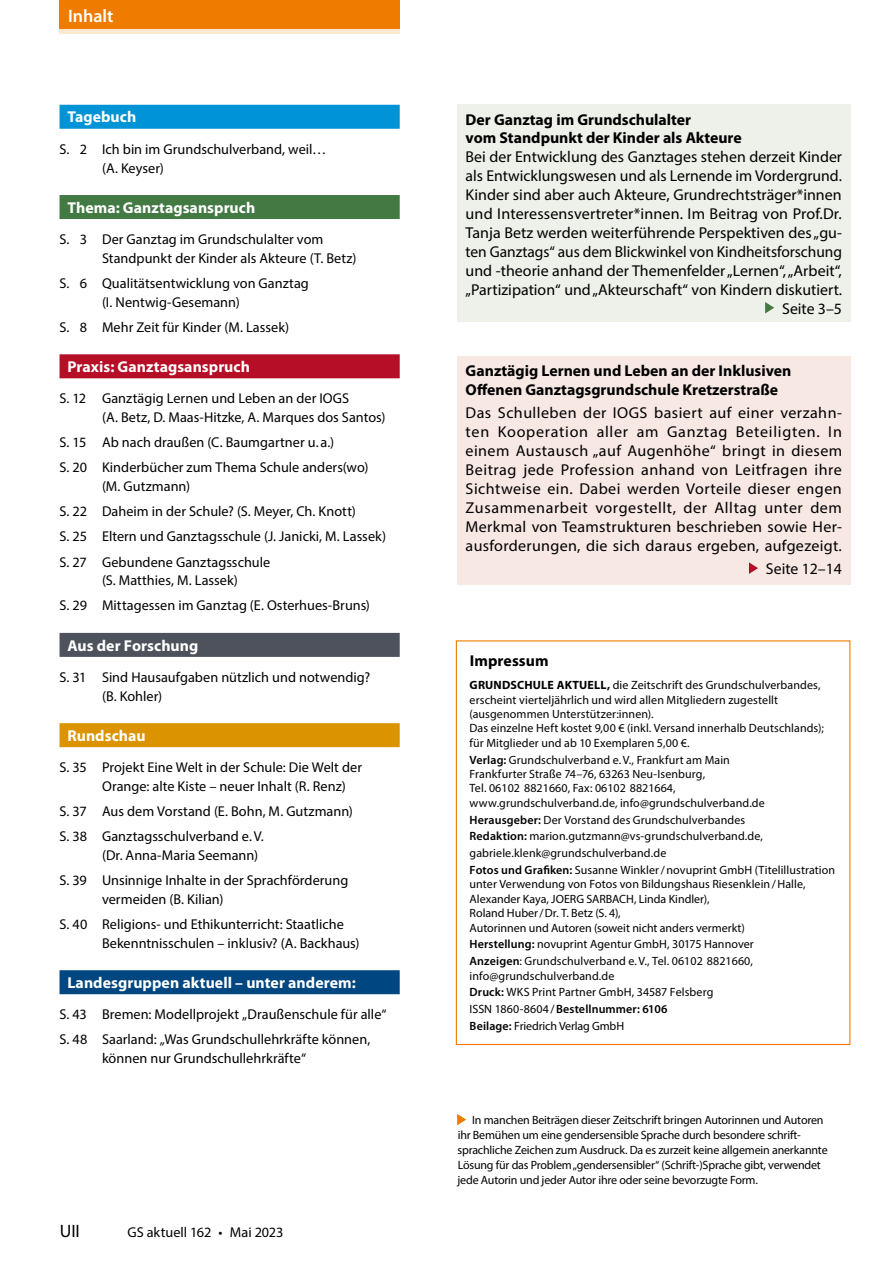
<style>
.page{position:relative;width:893px;height:1263px;background:#fff}
.page>*{position:absolute;margin:0;border:0;box-sizing:border-box;transform-origin:0 0}
.t1{font:600 18px "Myriad Pro";color:#fff}
.t2{font:18px "Myriad Pro";color:#000}
.t3{font:15.75px/18.9px "Myriad Pro";color:#000;text-align:right}
.t4{font:700 15.75px/18.9px "Myriad Pro";color:#000}
.t5{font:700 15.75px "Myriad Pro";letter-spacing:.005em;color:#fff}
.t6{font:14.25px/25px "Myriad Pro";color:#000}
.t7{font:12px/14.4px "Myriad Pro";letter-spacing:.005em;color:#000}
.t8{font:12px/15px "Myriad Pro";letter-spacing:-.015em;color:#000}
.s1{font-weight:700}
.s2{font-weight:600}
</style>
<div class="page">
<div style="left:60px;top:0;width:340px;height:33px;background:#ef7c00"></div>
<hr style="left:60px;top:30px;width:340px;height:4px;background:#fde7d1">
<div style="left:60px;top:105px;width:340px;height:24px;background:#0093d6"></div>
<div style="left:60px;top:195px;width:340px;height:24px;background:#437a44"></div>
<div style="left:60px;top:354px;width:340px;height:24px;background:#b50e26"></div>
<div style="left:60px;top:633px;width:340px;height:24px;background:#4d525c"></div>
<div style="left:60px;top:723px;width:340px;height:24px;background:#db9400"></div>
<div style="left:60px;top:970px;width:340px;height:24px;background:#004781"></div>
<div style="left:457px;top:104px;width:393px;height:218px;background:#eef0ea"></div>
<svg style="left:765px;top:302px;width:9px;height:11px"></svg>
<svg style="left:457px;top:1114px;width:9px;height:11px"></svg>
<div style="left:457px;top:356px;width:393px;height:228px;background:#f7e8e4"></div>
<svg style="left:749px;top:562px;width:9px;height:12px"></svg>
<p class="t1" style="left:68px;top:4px;width:47px">Inhalt</p>
<p class="t5" style="left:67px;top:107px;width:70px">Tagebuch</p>
<p class="t6" style="left:102px;top:139px;width:226px;line-height:18.8px;text-indent:-43px">S. 2 Ich bin im Grundschulverband, weil… (A. Keyser)</p>
<p class="t5" style="left:67px;top:197px;width:189px">Thema: Ganztagsanspruch</p>
<p class="t6" style="left:102px;top:230px;width:256px;line-height:18.8px;text-indent:-43px">S. 3 Der Ganztag im Grundschulalter vom<br>Standpunkt der Kinder als Akteure (T. Betz)</p>
<p class="t6" style="left:102px;top:274px;width:208px;line-height:18.8px;text-indent:-43px">S. 6 Qualitätsentwicklung von Ganztag (I. Nentwig-Gesemann)</p>
<p class="t6" style="left:60px;top:314px;width:231px">S. 8 Mehr Zeit für Kinder (M. Lassek)</p>
<p class="t5" style="left:67px;top:356px;width:184px">Praxis: Ganztagsanspruch</p>
<p class="t6" style="left:102px;top:389px;width:285px;line-height:18.8px;text-indent:-43px">S. 12 Ganztägig Lernen und Leben an der IOGS<br>(A. Betz, D. Maas-Hitzke, A. Marques dos Santos)</p>
<p class="t6" style="left:60px;top:430px;width:310px">S. 15 Ab nach draußen (C. Baumgartner u. a.)<br>S. 20 Kinderbücher zum Thema Schule anders(wo)</p>
<p class="t6" style="left:60px;top:474px;width:328px;text-indent:43px">(M. Gutzmann)<br>S. 22 Daheim in der Schule? (S. Meyer, Ch. Knott)<br>S. 25 Eltern und Ganztagsschule (J. Janicki, M. Lassek)<br>S. 27 Gebundene Ganztagsschule</p>
<p class="t6" style="left:60px;top:568px;width:312px;text-indent:43px">(S. Matthies, M. Lassek)<br>S. 29 Mittagessen im Ganztag (E. Osterhues-Bruns)</p>
<p class="t5" style="left:67px;top:635px;width:132px">Aus der Forschung</p>
<p class="t6" style="left:102px;top:668px;width:270px;line-height:18.8px;text-indent:-43px">S. 31 Sind Hausaufgaben nützlich und notwendig? (B. Kohler)</p>
<p class="t5" style="left:67px;top:725px;width:80px">Rundschau</p>
<p class="t6" style="left:102px;top:758px;width:261px;line-height:18.8px;text-indent:-43px">S. 35 Projekt Eine Welt in der Schule: Die Welt der<br>Orange: alte Kiste – neuer Inhalt (R. Renz)</p>
<p class="t6" style="left:60px;top:799px;width:295px">S. 37 Aus dem Vorstand (E. Bohn, M. Gutzmann)<br>S. 38 Ganztagsschulverband e.V.</p>
<p class="t6" style="left:60px;top:842px;width:290px;text-indent:43px">(Dr. Anna-Maria Seemann)<br>S. 39 Unsinnige Inhalte in der Sprachförderung</p>
<p class="t6" style="left:60px;top:886px;width:286px;text-indent:43px">vermeiden (B. Kilian)<br>S. 40 Religions- und Ethikunterricht: Staatliche</p>
<p class="t6" style="left:102px;top:930px;width:259px">Bekenntnisschulen – inklusiv? (A. Backhaus)</p>
<p class="t5" style="left:67px;top:972px;width:290px">Landesgruppen aktuell – unter anderem:</p>
<p class="t6" style="left:60px;top:1002px;width:329px">S. 43 Bremen: Modellprojekt „Draußenschule für alle“<br>S. 48 Saarland: „Was Grundschullehrkräfte können,</p>
<p class="t6" style="left:102px;top:1046px;width:206px">können nur Grundschullehrkräfte“</p>
<p class="t2" style="left:60px;top:1220px;width:21px">UII</p>
<p class="t6" style="left:128px;top:1219px;width:157px">GS aktuell 162 • Mai 2023</p>
<p class="t4" style="left:466px;top:109px;width:278px">Der Ganztag im Grundschulalter<br>vom Standpunkt der Kinder als Akteure</p>
<p class="t3" style="left:466px;top:147px;width:378px">Bei der Entwicklung des Ganztages stehen derzeit Kinder als Entwicklungswesen und als Lernende im Vordergrund.<br>Kinder sind aber auch Akteure, Grundrechtsträger*innen und Interessensvertreter*innen. Im Beitrag von Prof.Dr.<br>Tanja Betz werden weiterführende Perspektiven des „gu&shy;ten Ganztags“ aus dem Blickwinkel von Kindheitsforschung und -theorie anhand der Themenfelder „Lernen“, „Arbeit“, „Partizipation“ und „Akteurschaft“ von Kindern diskutiert.<br>Seite 3–5</p>
<p class="t4" style="left:466px;top:361px;width:327px">Ganztägig Lernen und Leben an der Inklusiven<br>Offenen Ganztagsgrundschule Kretzerstraße</p>
<p class="t3" style="left:466px;top:403px;width:378px;text-align:justify">Das Schulleben der IOGS basiert auf einer verzahn&shy;ten Kooperation aller am Ganztag Beteiligten. In einem Austausch „auf Augenhöhe“ bringt in diesem Beitrag jede Profession anhand von Leitfragen ihre Sichtweise ein. Dabei werden Vorteile dieser engen Zusammenarbeit vorgestellt, der Alltag unter dem Merkmal von Teamstrukturen beschrieben sowie Her&shy;ausforderungen, die sich daraus ergeben, aufgezeigt.</p>
<p class="t3" style="left:766px;top:559px;width:77px">Seite 12–14</p>
<p class="t4" style="left:470px;top:650px;width:80px">Impressum</p>
<p class="t7" style="left:470px;top:678px;width:356px"><span class="s1">GRUNDSCHULE AKTUELL,</span> die Zeitschrift des Grundschulverbandes, erscheint vierteljährlich und wird allen Mitgliedern zugestellt (ausgenommen Unterstützer:innen).<br>Das einzelne Heft kostet 9,00 € (inkl. Versand innerhalb Deutschlands); für Mitglieder und ab 10 Exemplaren 5,00 €.</p>
<p class="t7" style="left:470px;top:752px;width:297px"><span class="s2">Verlag:</span> Grundschulverband e.V., Frankfurt am Main Frankfurter Straße 74–76, 63263 Neu-Isenburg,<br>Tel. 06102 8821660, Fax: 06102 8821664, www.grundschulverband.de, info@grundschulverband.de</p>
<p class="t7" style="left:470px;top:811px;width:367px;line-height:16.8px"><span class="s2">Herausgeber:</span> Der Vorstand des Grundschulverbandes<br><span class="s2">Redaktion:</span> marion.gutzmann@vs-grundschulverband.de, gabriele.klenk@grundschulverband.de<br><span class="s2">Fotos und Grafiken:</span> Susanne Winkler/novuprint GmbH (Titelillustration</p>
<p class="t7" style="left:470px;top:877px;width:337px">unter Verwendung von Fotos von Bildungshaus Riesenklein/Halle, Alexander Kaya, JOERG SARBACH, Linda Kindler),<br>Roland Huber/Dr. T. Betz (S. 4),<br>Autorinnen und Autoren (soweit nicht anders vermerkt)</p>
<p class="t7" style="left:470px;top:936px;width:286px;line-height:16.8px"><span class="s2">Herstellung:</span> novuprint Agentur GmbH, 30175 Hannover<br><span class="s2">Anzeigen</span>: Grundschulverband e.V., Tel. 06102 8821660,</p>
<p class="t7" style="left:470px;top:967px;width:245px;line-height:16.8px">info@grundschulverband.de<br><span class="s2">Druck:</span> WKS Print Partner GmbH, 34587 Felsberg ISSN 1860-8604/<span class="s2">Bestellnummer: 6106<br>Beilage:</span> Friedrich Verlag GmbH</p>
<p class="t8" style="left:457px;top:1112px;width:372px;text-indent:15px">In manchen Beiträgen dieser Zeitschrift bringen Autorinnen und Autoren ihr Bemühen um eine gendersensible Sprache durch besondere schrift&shy;sprachliche Zeichen zum Ausdruck. Da es zurzeit keine allgemein anerkannte Lösung für das Problem „gendersensibler“ (Schrift-)Sprache gibt, verwendet jede Autorin und jeder Autor ihre oder seine bevorzugte Form.</p>
</div>
